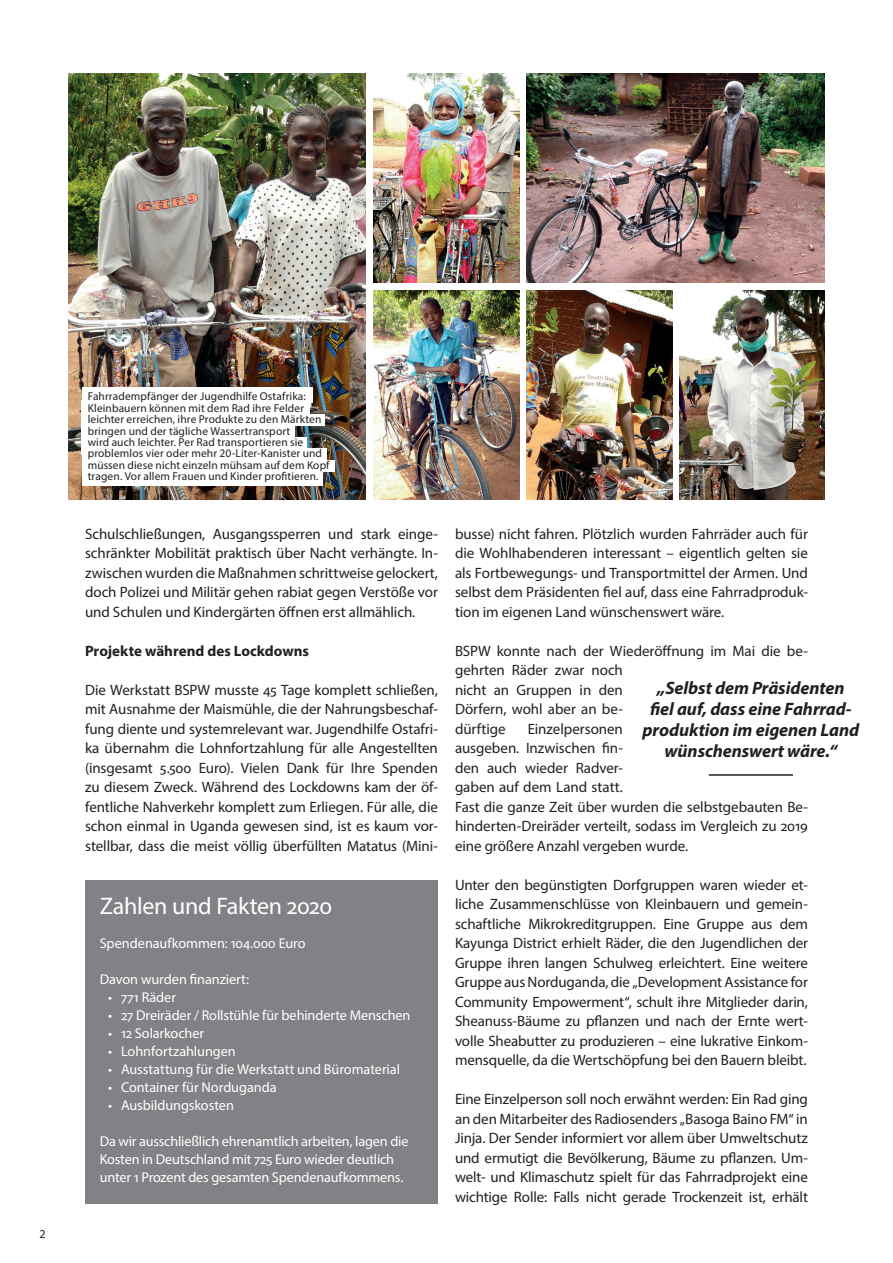
<style>
.page{position:relative;width:893px;height:1263px;background:#fff}
.page>*{position:absolute;margin:0;border:0;box-sizing:border-box;transform-origin:0 0}
.t1{font:24px "Myriad Pro";letter-spacing:-.015em;color:#fff}
.t2{font:italic 700 18px/21px "Myriad Pro";letter-spacing:-.005em;color:#231f20;text-align:center}
.t3{font:15px/19.5px "Myriad Pro";letter-spacing:-.005em;color:#231f20;text-align:justify}
.t4{font:700 15px "Myriad Pro";color:#231f20}
.t5{font:14.25px/18px "Myriad Pro";letter-spacing:-.005em;color:#fff}
.t6{font:12px "Myriad Pro";color:#231f20}
.t7{font:11.4px/11.4px "Myriad Pro";letter-spacing:.01em;color:#231f20}
</style>
<div class="page">
<div style="left:85px;top:880px;width:353px;height:324px;background:#808285"></div>
<hr style="left:709px;top:774px;width:84px;height:2px;background:#231f20">
<img style="left:527px;top:291px;width:145px;height:209px">
<img style="left:679px;top:291px;width:146px;height:209px">
<img style="left:374px;top:73px;width:145px;height:209px">
<img style="left:374px;top:291px;width:145px;height:209px">
<img style="left:68px;top:73px;width:298px;height:427px">
<img style="left:527px;top:73px;width:298px;height:209px">
<div style="left:82px;top:400px;width:228px;height:20px;background:#fff"></div>
<div style="left:82px;top:415px;width:243px;height:11px;background:#fff"></div>
<div style="left:82px;top:424px;width:213px;height:15px;background:#fff"></div>
<div style="left:82px;top:437px;width:225px;height:17px;background:#fff"></div>
<div style="left:82px;top:448px;width:244px;height:13px;background:#fff"></div>
<div style="left:82px;top:460px;width:252px;height:12px;background:#fff"></div>
<div style="left:82px;top:470px;width:241px;height:16px;background:#fff"></div>
<div style="left:82px;top:387px;width:231px;height:16px;background:#fff"></div>
<p class="t6" style="left:39px;top:1226px;width:8px">2</p>
<p class="t7" style="left:88px;top:390px;width:243px">Fahrradempfänger der Jugendhilfe Ostafrika:<br>Kleinbauern können mit dem Rad ihre Felder leichter erreichen, ihre Produkte zu den Märkten bringen und der tägliche Wassertransport<br>wird auch leichter. Per Rad transportieren sie problemlos vier oder mehr 20-Liter-Kanister und müssen diese nicht einzeln mühsam auf dem Kopf tragen. Vor allem Frauen und Kinder profitieren.</p>
<p class="t3" style="left:85px;top:524px;width:354px">Schulschließungen, Ausgangssperren und stark einge&shy;schränkter Mobilität praktisch über Nacht verhängte. In&shy;zwischen wurden die Maßnahmen schrittweise gelockert, doch Polizei und Militär gehen rabiat gegen Verstöße vor und Schulen und Kindergärten öffnen erst allmählich.</p>
<p class="t4" style="left:85px;top:641px;width:225px">Projekte während des Lockdowns</p>
<p class="t3" style="left:85px;top:680px;width:354px">Die Werkstatt BSPW musste 45 Tage komplett schließen, mit Ausnahme der Maismühle, die der Nahrungsbeschaf&shy;fung diente und systemrelevant war. Jugendhilfe Ostafri&shy;ka übernahm die Lohnfortzahlung für alle Angestellten (insgesamt 5.500 Euro). Vielen Dank für Ihre Spenden zu diesem Zweck. Während des Lockdowns kam der öf&shy;fentliche Nahverkehr komplett zum Erliegen. Für alle, die schon einmal in Uganda gewesen sind, ist es kaum vor&shy;stellbar, dass die meist völlig überfüllten Matatus (Mini-</p>
<h1 class="t1" style="left:100px;top:891px;width:234px">Zahlen und Fakten 2020</h1>
<p class="t5" style="left:100px;top:934px;width:207px">Spendenaufkommen: 104.000 Euro</p>
<p class="t5" style="left:100px;top:970px;width:151px">Davon wurden finanziert:</p>
<p class="t5" style="left:108px;top:988px;width:69px">• 771 Räder</p>
<p class="t5" style="left:108px;top:1006px;width:304px">• 27 Dreiräder / Rollstühle für behinderte Menschen</p>
<p class="t5" style="left:108px;top:1024px;width:97px">• 12 Solarkocher</p>
<p class="t5" style="left:108px;top:1042px;width:129px">• Lohnfortzahlungen</p>
<p class="t5" style="left:108px;top:1060px;width:293px">• Ausstattung für die Werkstatt und Büromaterial</p>
<p class="t5" style="left:108px;top:1078px;width:170px">• Container für Norduganda</p>
<p class="t5" style="left:108px;top:1096px;width:127px">• Ausbildungskosten</p>
<p class="t5" style="left:100px;top:1132px;width:310px">Da wir ausschließlich ehrenamtlich arbeiten, lagen die<br>Kosten in Deutschland mit 725 Euro wieder deutlich unter 1 Prozent des gesamten Spendenaufkommens.</p>
<p class="t3" style="left:455px;top:524px;width:354px">busse) nicht fahren. Plötzlich wurden Fahrräder auch für die Wohlhabenderen interessant – eigentlich gelten sie als Fortbewegungs- und Transportmittel der Armen. Und selbst dem Präsidenten fiel auf, dass eine Fahrradproduk&shy;tion im eigenen Land wünschenswert wäre.</p>
<p class="t3" style="left:455px;top:641px;width:354px;text-align:left">BSPW konnte nach der Wiederöffnung im Mai die be&shy;gehrten Räder zwar noch<br>nicht an Gruppen in den<br>Dörfern, wohl aber an be-<br>dürftige</p>
<p class="t2" style="left:642px;top:677px;width:218px">„Selbst dem Präsidenten<br>fiel auf, dass eine Fahrrad&shy;produktion im eigenen Land wünschenswert wäre.“</p>
<p class="t3" style="left:455px;top:719px;width:354px;text-align:left;text-indent:73px">Einzelpersonen<br>ausgeben. Inzwischen fin-<br>den auch wieder Radver-<br>gaben auf dem Land statt.<br>Fast die ganze Zeit über wurden die selbstgebauten Be&shy;hinderten-Dreiräder verteilt, sodass im Vergleich zu 2019 eine größere Anzahl vergeben wurde.</p>
<p class="t3" style="left:455px;top:875px;width:354px">Unter den begünstigten Dorfgruppen waren wieder et&shy;liche Zusammenschlüsse von Kleinbauern und gemein&shy;schaftliche Mikrokreditgruppen. Eine Gruppe aus dem Kayunga District erhielt Räder, die den Jugendlichen der Gruppe ihren langen Schulweg erleichtert. Eine weitere Gruppe aus Norduganda, die „Development Assistance for Community Empowerment“, schult ihre Mitglieder darin, Sheanuss-Bäume zu pflanzen und nach der Ernte wert&shy;volle Sheabutter zu produzieren – eine lukrative Einkom&shy;mensquelle, da die Wertschöpfung bei den Bauern bleibt.</p>
<p class="t3" style="left:455px;top:1089px;width:354px">Eine Einzelperson soll noch erwähnt werden: Ein Rad ging an den Mitarbeiter des Radiosenders „Basoga Baino FM“ in Jinja. Der Sender informiert vor allem über Umweltschutz und ermutigt die Bevölkerung, Bäume zu pflanzen. Um&shy;welt- und Klimaschutz spielt für das Fahrradprojekt eine wichtige Rolle: Falls nicht gerade Trockenzeit ist, erhält</p>
</div>
